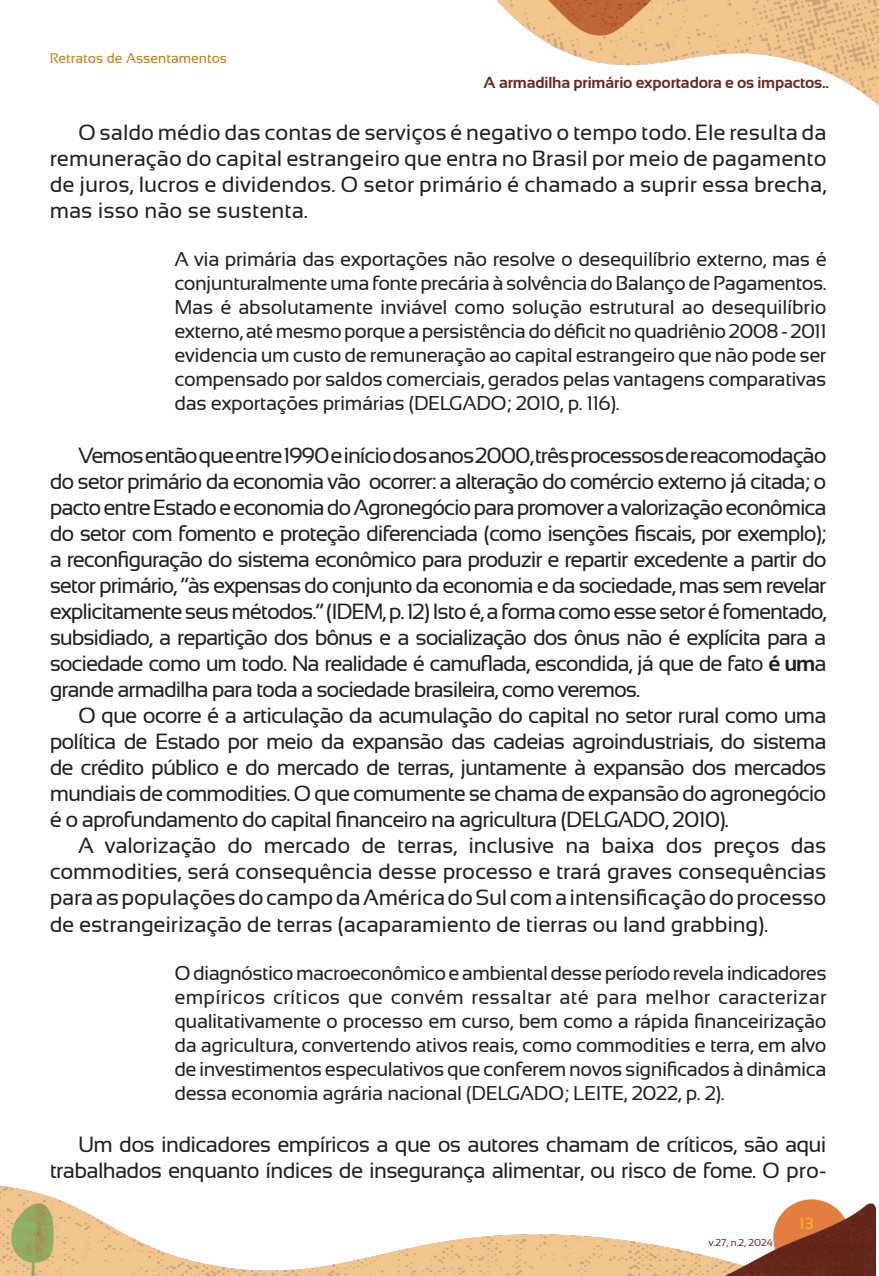
<style>
.page{position:relative;width:879px;height:1276px;background:#fff}
.page>*{position:absolute;margin:0;border:0;box-sizing:border-box;transform-origin:0 0}
.t1{font:22px/26px "Sansation";letter-spacing:-.03em;color:#231f20;text-align:justify}
.recuo{font:20px/24px "Sansation";letter-spacing:-.02em;color:#231f20;text-align:justify}
.t2{font:700 16px "Sansation";letter-spacing:-.01em;color:#6a2820}
.t3{font:16px "Sansation";color:#f1bf18}
.t4{font:14px "Sansation";color:#c57b18}
.t5{font:10px "Sansation";color:#6a2820}
.s1{font-weight:700}
</style>
<div class="page">
<img style="left:496px;top:0;width:383px;height:106px">
<img style="left:0;top:1186px;width:876px;height:90px">
<p class="t4" style="left:50px;top:51px;width:179px">Retratos de Assentamentos</p>
<p class="t2" style="left:483px;top:74px;width:347px">A armadilha primário exportadora e os impactos..</p>
<p class="t1" style="left:50px;top:119px;width:778px;text-indent:28px">O saldo médio das contas de serviços é negativo o tempo todo. Ele resulta da remuneração do capital estrangeiro que entra no Brasil por meio de pagamento de juros, lucros e dividendos. O setor primário é chamado a suprir essa brecha, mas isso não se sustenta.</p>
<p class="recuo" style="left:174px;top:247px;width:654px">A via primária das exportações não resolve o desequilíbrio externo, mas é conjunturalmente uma fonte precária à solvência do Balanço de Pagamentos.<br>Mas é absolutamente inviável como solução estrutural ao desequilíbrio externo, até mesmo porque a persistência do déficit no quadriênio 2008 - 2011 evidencia um custo de remuneração ao capital estrangeiro que não pode ser compensado por saldos comerciais, gerados pelas vantagens comparativas das exportações primárias (DELGADO; 2010, p. 116).</p>
<p class="t1" style="left:50px;top:442px;width:778px;text-indent:28px">Vemos então que entre 1990 e início dos anos 2000, três processos de reacomodação do setor primário da economia vão ocorrer: a alteração do comércio externo já citada; o pacto entre Estado e economia do Agronegócio para promover a valorização econômica do setor com fomento e proteção diferenciada (como isenções fiscais, por exemplo); a reconfiguração do sistema econômico para produzir e repartir excedente a partir do setor primário, “às expensas do conjunto da economia e da sociedade, mas sem revelar explicitamente seus métodos.“ (IDEM, p. 12) Isto é, a forma como esse setor é fomentado, subsidiado, a repartição dos bônus e a socialização dos ônus não é explícita para a sociedade como um todo. Na realidade é camuflada, escondida, já que de fato <span class="s1">é um</span>a grande armadilha para toda a sociedade brasileira, como veremos.</p>
<p class="t1" style="left:50px;top:702px;width:778px;text-indent:28px">O que ocorre é a articulação da acumulação do capital no setor rural como uma política de Estado por meio da expansão das cadeias agroindustriais, do sistema de crédito público e do mercado de terras, juntamente à expansão dos mercados mundiais de commodities. O que comumente se chama de expansão do agronegócio é o aprofundamento do capital financeiro na agricultura (DELGADO, 2010).</p>
<p class="t1" style="left:50px;top:832px;width:778px;text-indent:28px">A valorização do mercado de terras, inclusive na baixa dos preços das commodities, será consequência desse processo e trará graves consequências para as populações do campo da América do Sul com a intensificação do processo de estrangeirização de terras (acaparamiento de tierras ou land grabbing).</p>
<p class="recuo" style="left:174px;top:960px;width:654px">O diagnóstico macroeconômico e ambiental desse período revela indicadores empíricos críticos que convém ressaltar até para melhor caracterizar qualitativamente o processo em curso, bem como a rápida financeirização da agricultura, convertendo ativos reais, como commodities e terra, em alvo de investimentos especulativos que conferem novos significados à dinâmica dessa economia agrá ria nacional (DELGADO; LEITE, 2022, p. 2).</p>
<p class="t1" style="left:50px;top:1131px;width:778px;text-align:right">Um dos indicadores empíricos a que os autores chamam de críticos, são aqui trabalhados enquanto índices de insegurança alimentar, ou risco de fome. O pro-</p>
<p class="t5" style="left:709px;top:1236px;width:65px">v.27, n.2, 2024</p>
<p class="t3" style="left:799px;top:1214px;width:16px">13</p>
</div>
